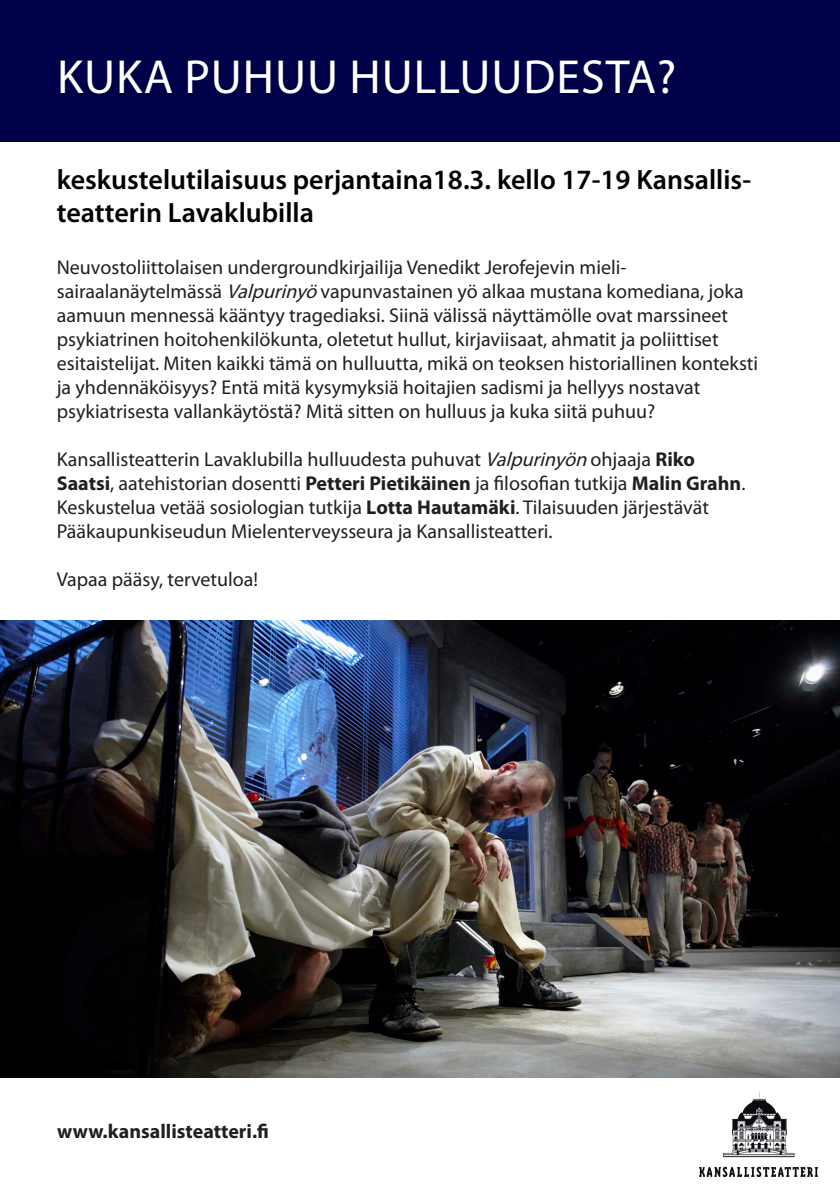
<style>
.page{position:relative;width:840px;height:1191px;background:#fff}
.page>*{position:absolute;margin:0;border:0;box-sizing:border-box;transform-origin:0 0}
.t1{font:48px "Myriad Pro";letter-spacing:.02em;color:#fff}
.t2{font:600 28px "Myriad Pro";color:#000}
.t3{font:20px/24px "Myriad Pro";color:#231f20}
.t4{font:700 20px "Myriad Pro";color:#231f20}
.s1{font-style:italic}
.s2{font-weight:700}
</style>
<div class="page">
<img style="left:699px;top:1091px;width:117px;height:85px">
<img style="left:0;top:620px;width:839px;height:457px">
<div style="left:0;top:0;width:839px;height:142px;background:#000049"></div>
<p class="t1" style="left:57px;top:47px;width:620px">KUKA PUHUU HULLUUDESTA?</p>
<p class="t2" style="left:57px;top:161px;width:695px">keskustelutilaisuus perjantaina18.3. kello 17-19 Kansallis-</p>
<p class="t2" style="left:57px;top:195px;width:259px">teatterin Lavaklubilla</p>
<p class="t3" style="left:57px;top:254px;width:702px">Neuvostoliittolaisen undergroundkirjailija Venedikt Jerofejevin mieli&shy;sairaalanäytelmässä <span class="s1">Valpurinyö</span>vapunvastainen yö alkaa mustana komediana, joka aamuun mennessä kääntyy tragediaksi. Siinä välissä näyttämölle ovat marssineet psykiatrinen hoitohenkilökunta, oletetut hullut, kirjaviisaat, ahmatit ja poliittiset esitaistelijat. Miten kaikki tämä on hulluutta, mikä on teoksen historiallinen konteksti ja yhdennäköisyys? Entä mitä kysymyksiä hoitajien sadismi ja hellyys nostavat psykiatrisesta vallankäytöstä? Mitä sitten on hulluus ja kuka siitä puhuu?</p>
<p class="t3" style="left:57px;top:446px;width:689px">Kansallisteatterin Lavaklubilla hulluudesta puhuvat <span class="s1">Valpurinyön</span>ohjaaja <span class="s2">Riko Saatsi</span>, aatehistorian dosentti <span class="s2">Petteri Pietikäinen</span> ja filosofian tutkija <span class="s2">Malin Grahn</span>.<br>Keskustelua vetää sosiologian tutkija <span class="s2">Lotta Hautamäki</span>. Tilaisuuden järjestävät Pääkaupunkiseudun Mielenterveysseura ja Kansallisteatteri.</p>
<p class="t3" style="left:57px;top:566px;width:203px">Vapaa pääsy, tervetuloa!</p>
<p class="t4" style="left:57px;top:1118px;width:213px">www.kansallisteatteri.fi</p>
</div>
